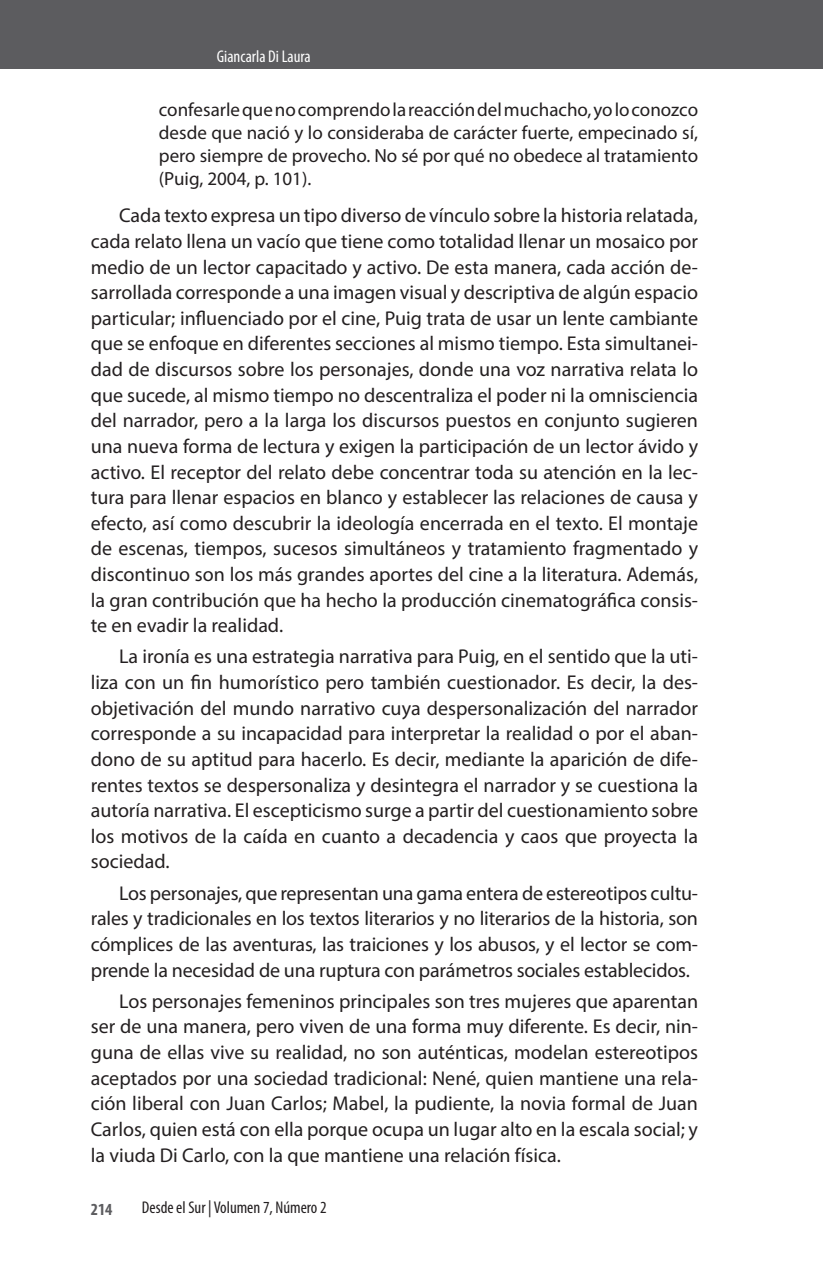
<style>
.page{position:relative;width:823px;height:1265px;background:#fff}
.page>*{position:absolute;margin:0;border:0;box-sizing:border-box;transform-origin:0 0}
.PARRAFOS{font:20px/25.6px "Myriad Pro";color:#231f20;text-align:justify}
.SUMILLA_PARRAFO{font:19px/23px "Myriad Pro";color:#231f20;text-align:justify}
.t1{font:condensed 17px "Myriad Pro";color:#231f20}
.PARRAFOS-2{font:condensed 17px "Myriad Pro";color:#fff}
.t2{font:700 condensed 17px "Myriad Pro";color:#5c5c5f}
</style>
<div class="page">
<div style="left:0;top:0;width:822px;height:68px;background:#5c5c5f"></div>
<p class="PARRAFOS-2" style="left:217px;top:46px;width:95px">Giancarla Di Laura</p>
<p class="SUMILLA_PARRAFO" style="left:159px;top:98px;width:540px">confesarle que no comprendo la reacción del muchacho, yo lo conozco desde que nació y lo consideraba de carácter fuerte, empecinado sí, pero siempre de provecho. No sé por qué no obedece al tratamiento (Puig, 2004, p. 101).</p>
<p class="PARRAFOS" style="left:91px;top:202px;width:608px;text-indent:28px">Cada texto expresa un tipo diverso de vínculo sobre la historia relatada, cada relato llena un vacío que tiene como totalidad llenar un mosaico por medio de un lector capacitado y activo. De esta manera, cada acción de&shy;sarrollada corresponde a una imagen visual y descriptiva de algún espacio particular; influenciado por el cine, Puig trata de usar un lente cambiante que se enfoque en diferentes secciones al mismo tiempo. Esta simultanei&shy;dad de discursos sobre los personajes, donde una voz narrativa relata lo que sucede, al mismo tiempo no descentraliza el poder ni la omnisciencia del narrador, pero a la larga los discursos puestos en conjunto sugieren una nueva forma de lectura y exigen la participación de un lector ávido y activo. El receptor del relato debe concentrar toda su atención en la lec&shy;tura para llenar espacios en blanco y establecer las relaciones de causa y efecto, así como descubrir la ideología encerrada en el texto. El montaje de escenas, tiempos, sucesos simultáneos y tratamiento fragmentado y discontinuo son los más grandes aportes del cine a la literatura. Además, la gran contribución que ha hecho la producción cinematográfica consis&shy;te en evadir la realidad.</p>
<p class="PARRAFOS" style="left:91px;top:643px;width:608px;text-indent:28px">La ironía es una estrategia narrativa para Puig, en el sentido que la uti&shy;liza con un fin humorístico pero también cuestionador. Es decir, la des&shy;objetivación del mundo narrativo cuya despersonalización del narrador corresponde a su incapacidad para interpretar la realidad o por el aban&shy;dono de su aptitud para hacerlo. Es decir, mediante la aparición de dife&shy;rentes textos se despersonaliza y desintegra el narrador y se cuestiona la autoría narrativa. El escepticismo surge a partir del cuestionamiento sobre los motivos de la caída en cuanto a decadencia y caos que proyecta la sociedad.</p>
<p class="PARRAFOS" style="left:91px;top:879px;width:608px;text-indent:28px">Los personajes, que representan una gama entera de estereotipos cultu&shy;rales y tradicionales en los textos literarios y no literarios de la historia, son cómplices de las aventuras, las traiciones y los abusos, y el lector se com&shy;prende la necesidad de una ruptura con parámetros sociales establecidos.</p>
<p class="PARRAFOS" style="left:91px;top:987px;width:608px;text-indent:28px">Los personajes femeninos principales son tres mujeres que aparentan ser de una manera, pero viven de una forma muy diferente. Es decir, nin&shy;guna de ellas vive su realidad, no son auténticas, modelan estereotipos aceptados por una sociedad tradicional: Nené, quien mantiene una rela&shy;ción liberal con Juan Carlos; Mabel, la pudiente, la novia formal de Juan Carlos, quien está con ella porque ocupa un lugar alto en la escala social; y la viuda Di Carlo, con la que mantiene una relación física.</p>
<p class="t2" style="left:91px;top:1198px;width:23px">214</p>
<p class="t1" style="left:142px;top:1196px;width:186px">Desde el Sur | Volumen 7, Número 2</p>
</div>
